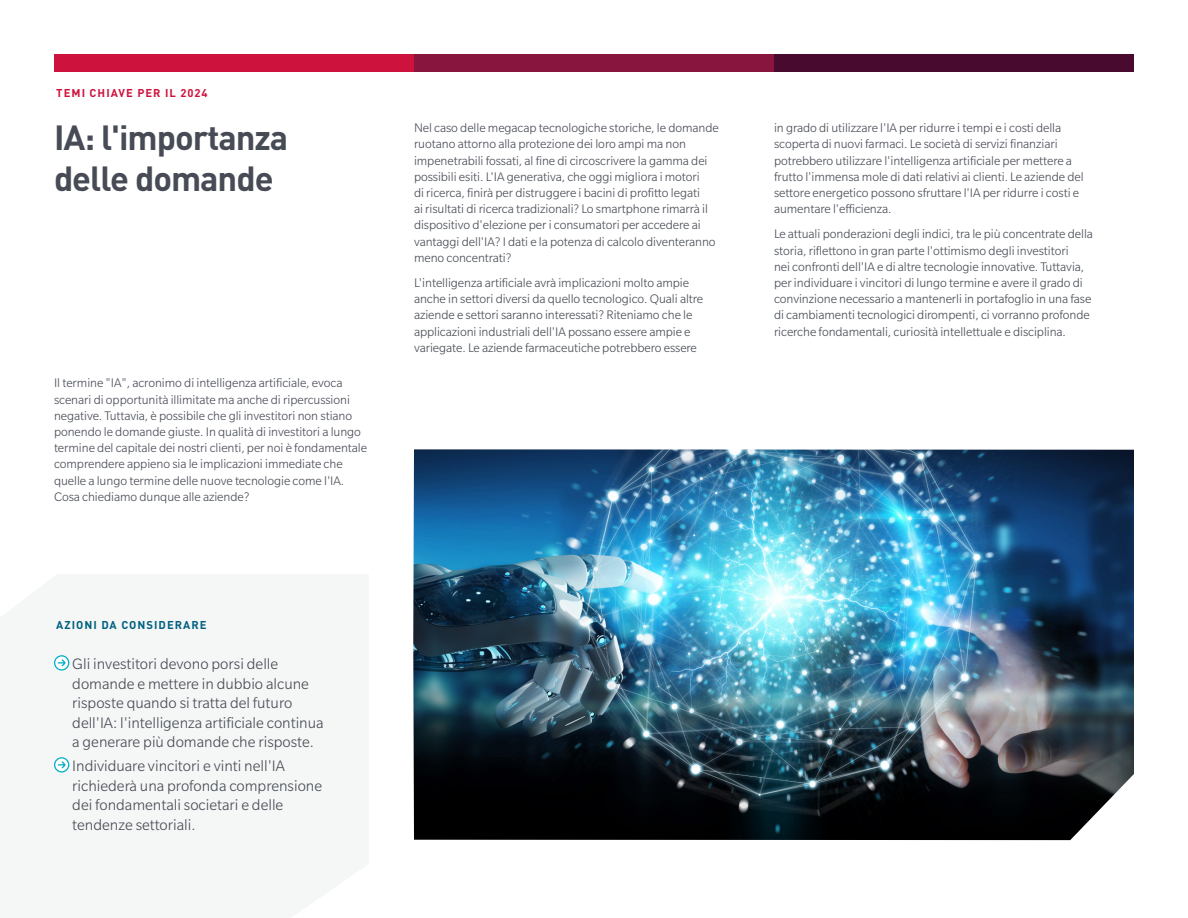
<style>
.page{position:relative;width:1188px;height:918px;background:#fff}
.page>*{position:absolute;margin:0;border:0;box-sizing:border-box;transform-origin:0 0}
.t1{font:700 34.5px/41.4px "DINOT";letter-spacing:-.03em;color:#474b55}
.actions_to_consider{font:300 16.5px/19.5px "Slate Std";color:#464b54}
.body_text{font:300 13.5px/16.2px "Slate Std";letter-spacing:-.005em;color:#464b54}
.t2{font:700 11.25px "DINOT";letter-spacing:.09em;color:#cd123d}
.CALLOUTS{font:700 11.25px "DINOT";letter-spacing:.09em;color:#00607f}
</style>
<div class="page">
<div style="left:54px;top:54px;width:360px;height:17px;background:#cd123d"></div>
<div style="left:414px;top:54px;width:360px;height:17px;background:#88153e"></div>
<div style="left:774px;top:54px;width:360px;height:17px;background:#490a30"></div>
<svg style="left:54px;top:655px;width:15px;height:16px"></svg>
<svg style="left:54px;top:757px;width:15px;height:16px"></svg>
<img style="left:413px;top:449px;width:721px;height:391px">
<p class="t2" style="left:56px;top:86px;width:153px">TEMI CHIAVE PER IL 2024</p>
<p class="t1" style="left:54px;top:115px;width:236px">IA: l'importanza delle domande</p>
<p class="body_text" style="left:774px;top:120px;width:311px">in grado di utilizzare l'IA per ridurre i tempi e i costi della scoperta di nuovi farmaci. Le società di servizi finanziari potrebbero utilizzare l'intelligenza artificiale per mettere a frutto l'immensa mole di dati relativi ai clienti. Le aziende del settore energetico possono sfruttare l'IA per ridurre i costi e aumentare l'efficienza.</p>
<p class="body_text" style="left:774px;top:226px;width:320px">Le attuali ponderazioni degli indici, tra le più concentrate della storia, riflettono in gran parte l'ottimismo degli investitori<br>nei confronti dell'IA e di altre tecnologie innovative. Tuttavia, per individuare i vincitori di lungo termine e avere il grado di convinzione necessario a mantenerli in portafoglio in una fase di cambiamenti tecnologici dirompenti, ci vorranno profonde ricerche fondamentali, curiosità intellettuale e disciplina.</p>
<p class="body_text" style="left:414px;top:120px;width:306px">Nel caso delle megacap tecnologiche storiche, le domande ruotano attorno alla protezione dei loro ampi ma non impenetrabili fossati, al fine di circoscrivere la gamma dei possibili esiti. L'IA generativa, che oggi migliora i motori<br>di ricerca, finirà per distruggere i bacini di profitto legati<br>ai risultati di ricerca tradizionali? Lo smartphone rimarrà il dispositivo d'elezione per i consumatori per accedere ai vantaggi dell'IA? I dati e la potenza di calcolo diventeranno meno concentrati?</p>
<p class="body_text" style="left:414px;top:275px;width:291px">L'intelligenza artificiale avrà implicazioni molto ampie anche in settori diversi da quello tecnologico. Quali altre aziende e settori saranno interessati? Riteniamo che le applicazioni industriali dell'IA possano essere ampie e variegate. Le aziende farmaceutiche potrebbero essere</p>
<p class="body_text" style="left:54px;top:375px;width:315px">Il termine "IA", acronimo di intelligenza artificiale, evoca scenari di opportunità illimitate ma anche di ripercussioni negative. Tuttavia, è possibile che gli investitori non stiano ponendo le domande giuste. In qualità di investitori a lungo termine del capitale dei nostri clienti, per noi è fondamentale comprendere appieno sia le implicazioni immediate che quelle a lungo termine delle nuove tecnologie come l'IA.<br>Cosa chiediamo dunque alle aziende?</p>
<p class="CALLOUTS" style="left:56px;top:618px;width:152px">AZIONI DA CONSIDERARE</p>
<p class="actions_to_consider" style="left:72px;top:654px;width:253px">Gli investitori devono porsi delle domande e mettere in dubbio alcune risposte quando si tratta del futuro dell'IA: l'intelligenza artificiale continua a generare più domande che risposte.</p>
<p class="actions_to_consider" style="left:72px;top:756px;width:251px">Individuare vincitori e vinti nell'IA richiederà una profonda comprensione dei fondamentali societari e delle tendenze settoriali.</p>
</div>
